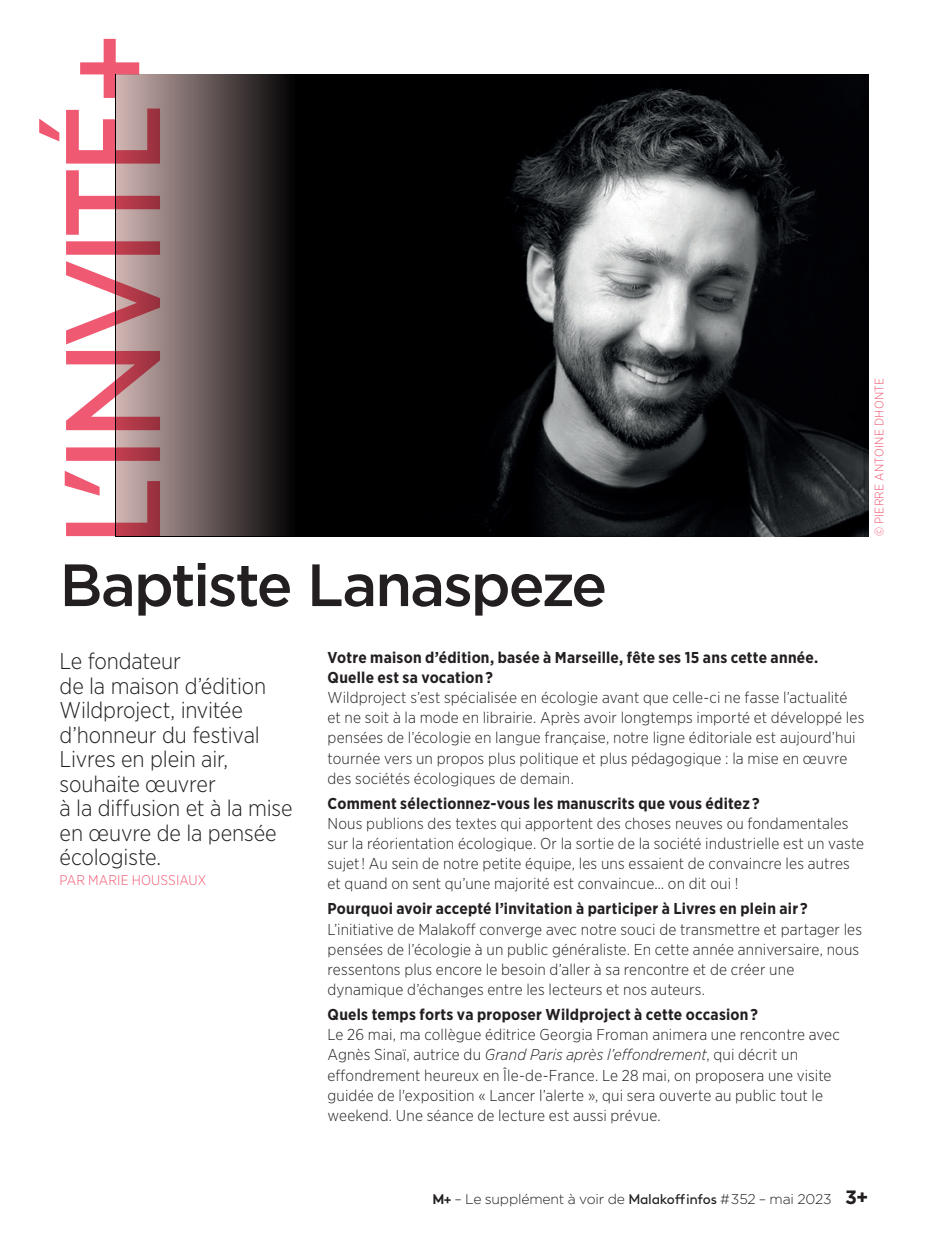
<style>
.page{position:relative;width:943px;height:1241px;background:#fff}
.page>*{position:absolute;margin:0;border:0;box-sizing:border-box;transform-origin:0 0}
.L_invité_TITRE{font:500 59.5px "Gotham";letter-spacing:-.035em;color:#231f20}
.L_invité_CHAPO{font:300 22.75px/24.5px "Gotham Narrow";letter-spacing:-.005em;color:#231f20}
.L_invité_QUESTION{font:300 15.75px/20.1px "Gotham Narrow";letter-spacing:.01em;color:#231f20}
.L_invité_QUESTION-2{font:700 15.75px/20.1px "Gotham Narrow";letter-spacing:.015em;color:#231f20}
.t1{font:300 14px "Gotham";letter-spacing:-.015em;color:#231f20}
.L_invité_CHAPO-2{font:300 14px "Gotham Narrow";letter-spacing:.01em;color:#f05972}
.TC-1_Texte_courant{font:300 12.25px "Gotham Narrow";letter-spacing:.025em;color:#f05972}
.s1{font-style:italic}
.s2{font-family:"Brown Pro";font-weight:700}
.s3{font-family:"Brown Pro Regular Alt";font-weight:400}
.s4{font-weight:700;font-size:19.25px}
</style>
<div class="page">
<img style="left:479px;top:74px;width:389px;height:462px">
<svg style="left:116px;top:74px;width:363px;height:462px;background:#221e1e"></svg>
<svg style="left:80px;top:39px;width:59px;height:59px"></svg>
<svg style="left:39px;top:108px;width:121px;height:428px"></svg>
<p class="L_invité_TITRE" style="left:60px;top:546px;width:549px">Baptiste Lanaspeze</p>
<p class="TC-1_Texte_courant" style="left:871px;top:536px;width:160px;rotate:-90deg">© PIERRE ANTOINE DHONTE</p>
<p class="L_invité_CHAPO" style="left:60px;top:648px;width:234px">Le fondateur<br>de la maison d’édition<br>Wildproject, invitée d’honneur du festival<br>Livres en plein air, souhaite œuvrer<br>à la diffusion et à la mise en œuvre de la pensée écologiste.</p>
<p class="L_invité_CHAPO-2" style="left:60px;top:871px;width:148px">PAR MARIE HOUSSIAUX</p>
<p class="L_invité_QUESTION-2" style="left:327px;top:647px;width:492px">Votre maison d’édition, basée à Marseille, fête ses 15 ans cette année.<br>Quelle est sa vocation ?</p>
<p class="L_invité_QUESTION" style="left:327px;top:687px;width:538px">Wildproject s’est spécialisée en écologie avant que celle-ci ne fasse l’actualité et ne soit à la mode en librairie. Après avoir longtemps importé et développé les pensées de l’écologie en langue française, notre ligne éditoriale est aujourd’hui tournée vers un propos plus politique et plus pédagogique : la mise en œuvre des sociétés écologiques de demain.</p>
<p class="L_invité_QUESTION-2" style="left:327px;top:793px;width:433px">Comment sélectionnez-vous les manuscrits que vous éditez ?</p>
<p class="L_invité_QUESTION" style="left:327px;top:812px;width:538px">Nous publions des textes qui apportent des choses neuves ou fondamentales sur la réorientation écologique. Or la sortie de la société industrielle est un vaste sujet ! Au sein de notre petite équipe, les uns essaient de convaincre les autres et quand on sent qu’une majorité est convaincue… on dit oui !</p>
<p class="L_invité_QUESTION-2" style="left:327px;top:898px;width:481px">Pourquoi avoir accepté l’invitation à participer à Livres en plein air ?</p>
<p class="L_invité_QUESTION" style="left:327px;top:918px;width:536px">L’initiative de Malakoff converge avec notre souci de transmettre et partager les pensées de l’écologie à un public généraliste. En cette année anniversaire, nous ressentons plus encore le besoin d’aller à sa rencontre et de créer une dynamique d’échanges entre les lecteurs et nos auteurs.</p>
<p class="L_invité_QUESTION-2" style="left:327px;top:1004px;width:432px">Quels temps forts va proposer Wildproject à cette occasion ?</p>
<p class="L_invité_QUESTION" style="left:327px;top:1024px;width:514px">Le 26 mai, ma collègue éditrice Georgia Froman animera une rencontre avec Agnès Sinaï, autrice du <span class="s1">Grand Paris après l’effondrement</span>, qui décrit un effondrement heureux en Île-de-France. Le 28 mai, on proposera une visite guidée de l'exposition « Lancer l’alerte », qui sera ouverte au public tout le weekend. Une séance de lecture est aussi prévue.</p>
<p class="t1" style="left:432px;top:1189px;width:437px"><span class="s2">M+</span> – Le supplément à voir de <span class="s3">Malakoffinfos</span> # 352 – mai 2023 <span class="s4">3+</span></p>
</div>
